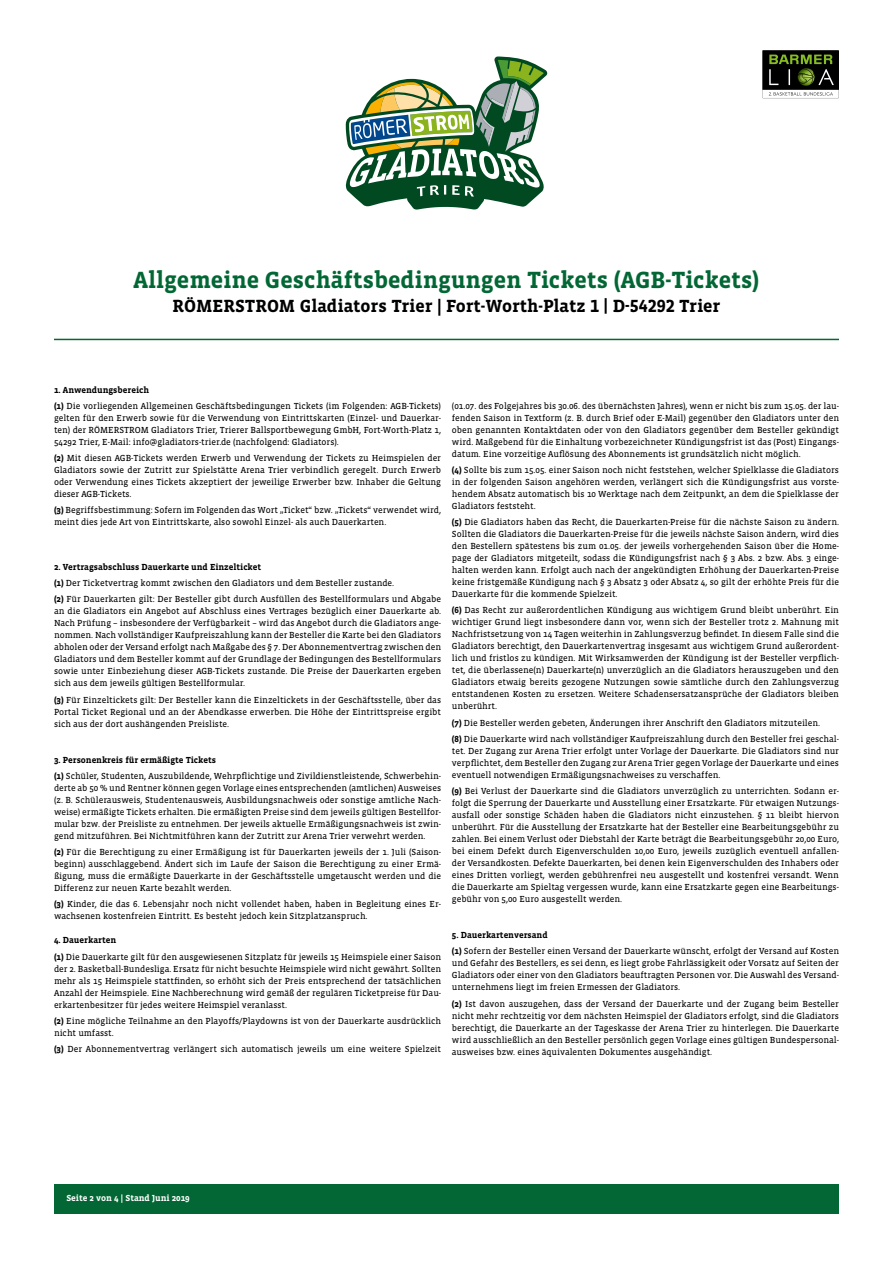
<style>
.page{position:relative;width:893px;height:1263px;background:#fff}
.page>*{position:absolute;margin:0;border:0;box-sizing:border-box;transform-origin:0 0}
.t1{font:700 24px "Vista Slab OTCE";color:#026734}
.t2{font:700 18px "Vista Slab OTCE";color:#000}
.t3{font:9px/12px "Vista Slab OTCE";color:#000;text-align:justify}
.t4{font:700 9px "Vista Slab OTCE";color:#fff}
.s1{font-weight:700}
</style>
<div class="page">
<svg style="left:345px;top:56px;width:203px;height:154px"></svg>
<svg style="left:762px;top:50px;width:77px;height:48px;background:#434a37"></svg>
<hr style="left:54px;top:339px;width:785px;height:1px;background:#046734">
<div style="left:54px;top:1183px;width:785px;height:30px;background:#026734"></div>
<h1 class="t1" style="left:134px;top:266px;width:627px">Allgemeine Geschäftsbedingungen Tickets (AGB-Tickets)</h1>
<h2 class="t2" style="left:173px;top:295px;width:549px">RÖMERSTROM Gladiators Trier | Fort-Worth-Platz 1 | D-54292 Trier</h2>
<p class="t3" style="left:54px;top:381px;width:389px;line-height:16.2px"><span class="s1">1. Anwendungsbereich<br>(1)</span> Die vorliegenden Allgemeinen Geschäftsbedingungen Tickets (im Folgenden: AGB-Tickets)</p>
<p class="t3" style="left:54px;top:412px;width:389px">gelten für den Erwerb sowie für die Verwendung von Eintrittskarten (Einzel- und Dauerkar&shy;ten) der RÖMERSTROM Gladiators Trier, Trierer Ballsportbewegung GmbH, Fort-Worth-Platz 1, 54292 Trier, E-Mail: info@gladiators-trier.de (nachfolgend: Gladiators).</p>
<p class="t3" style="left:54px;top:452px;width:389px"><span class="s1">(2)</span> Mit diesen AGB-Tickets werden Erwerb und Verwendung der Tickets zu Heimspielen der Gladiators sowie der Zutritt zur Spielstätte Arena Trier verbindlich geregelt. Durch Erwerb oder Verwendung eines Tickets akzeptiert der jeweilige Erwerber bzw. Inhaber die Geltung dieser AGB-Tickets.</p>
<p class="t3" style="left:54px;top:504px;width:389px"><span class="s1">(3)</span> Begriffsbestimmung: Sofern im Folgenden das Wort „Ticket“ bzw. „Tickets“ verwendet wird, meint dies jede Art von Eintrittskarte, also sowohl Einzel- als auch Dauerkarten.</p>
<p class="t3" style="left:54px;top:559px;width:389px;line-height:16.2px;text-align:left"><span class="s1">2. Vertragsabschluss Dauerkarte und Einzelticket<br>(1)</span> Der Ticketvertrag kommt zwischen den Gladiators und dem Besteller zustande.<br><span class="s1">(2)</span> Für Dauerkarten gilt: Der Besteller gibt durch Ausfüllen des Bestellformulars und Abgabe</p>
<p class="t3" style="left:54px;top:605px;width:389px">an die Gladiators ein Angebot auf Abschluss eines Vertrages bezüglich einer Dauerkarte ab.<br>Nach Prüfung – insbesondere der Verfügbarkeit – wird das Angebot durch die Gladiators ange&shy;nommen. Nach vollständiger Kaufpreiszahlung kann der Besteller die Karte bei den Gladiators abholen oder der Versand erfolgt nach Maßgabe des § 7. Der Abonnementvertrag zwischen den Gladiators und dem Besteller kommt auf der Grundlage der Bedingungen des Bestellformulars sowie unter Einbeziehung dieser AGB-Tickets zustande. Die Preise der Dauerkarten ergeben sich aus dem jeweils gültigen Bestellformular.</p>
<p class="t3" style="left:54px;top:693px;width:389px"><span class="s1">(3)</span> Für Einzeltickets gilt: Der Besteller kann die Einzeltickets in der Geschäftsstelle, über das Portal Ticket Regional und an der Abendkasse erwerben. Die Höhe der Eintrittspreise ergibt sich aus der dort aushängenden Preisliste.</p>
<p class="t3" style="left:54px;top:751px;width:389px;line-height:16.2px"><span class="s1">3. Personenkreis für ermäßigte Tickets<br>(1)</span> Schüler, Studenten, Auszubildende, Wehrpflichtige und Zivildienstleistende, Schwerbehin-</p>
<p class="t3" style="left:54px;top:782px;width:389px">derte ab 50 % und Rentner können gegen Vorlage eines entsprechenden (amtlichen) Ausweises (z. B. Schülerausweis, Studentenausweis, Ausbildungsnachweis oder sonstige amtliche Nach&shy;weise) ermäßigte Tickets erhalten. Die ermäßigten Preise sind dem jeweils gültigen Bestellfor&shy;mular bzw. der Preisliste zu entnehmen. Der jeweils aktuelle Ermäßigungsnachweis ist zwin&shy;gend mitzuführen. Bei Nichtmitführen kann der Zutritt zur Arena Trier verwehrt werden.</p>
<p class="t3" style="left:54px;top:846px;width:389px"><span class="s1">(2)</span> Für die Berechtigung zu einer Ermäßigung ist für Dauerkarten jeweils der 1. Juli (Saison&shy;beginn) ausschlaggebend. Ändert sich im Laufe der Saison die Berechtigung zu einer Ermä&shy;ßigung, muss die ermäßigte Dauerkarte in der Geschäftsstelle umgetauscht werden und die Differenz zur neuen Karte bezahlt werden.</p>
<p class="t3" style="left:54px;top:898px;width:389px"><span class="s1">(3)</span> Kinder, die das 6. Lebensjahr noch nicht vollendet haben, haben in Begleitung eines Er&shy;wachsenen kostenfreien Eintritt. Es besteht jedoch kein Sitzplatzanspruch.</p>
<p class="t3" style="left:54px;top:932px;width:389px;line-height:16.2px"><span class="s1">4. Dauerkarten<br>(1)</span> Die Dauerkarte gilt für den ausgewiesenen Sitzplatz für jeweils 15 Heimspiele einer Saison</p>
<p class="t3" style="left:54px;top:962px;width:389px">der 2. Basketball-Bundesliga. Ersatz für nicht besuchte Heimspiele wird nicht gewährt. Sollten mehr als 15 Heimspiele stattfinden, so erhöht sich der Preis entsprechend der tatsächlichen Anzahl der Heimspiele. Eine Nachberechnung wird gemäß der regulären Ticketpreise für Dau&shy;erkartenbesitzer für jedes weitere Heimspiel veranlasst.</p>
<p class="t3" style="left:54px;top:1015px;width:389px"><span class="s1">(2)</span> Eine mögliche Teilnahme an den Playoffs/Playdowns ist von der Dauerkarte ausdrücklich nicht umfasst.</p>
<p class="t3" style="left:54px;top:1043px;width:389px"><span class="s1">(3)</span> Der Abonnementvertrag verlängert sich automatisch jeweils um eine weitere Spielzeit</p>
<p class="t3" style="left:452px;top:400px;width:389px">(01.07. des Folgejahres bis 30.06. des übernächsten Jahres), wenn er nicht bis zum 15.05. der lau&shy;fenden Saison in Textform (z. B. durch Brief oder E-Mail) gegenüber den Gladiators unter den oben genannten Kontaktdaten oder von den Gladiators gegenüber dem Besteller gekündigt wird. Maßgebend für die Einhaltung vorbezeichneter Kündigungsfrist ist das (Post) Eingangs&shy;datum. Eine vorzeitige Auflösung des Abonnements ist grundsätzlich nicht möglich.</p>
<p class="t3" style="left:452px;top:464px;width:389px"><span class="s1">(4)</span> Sollte bis zum 15.05. einer Saison noch nicht feststehen, welcher Spielklasse die Gladiators in der folgenden Saison angehören werden, verlängert sich die Kündigungsfrist aus vorste&shy;hendem Absatz automatisch bis 10 Werktage nach dem Zeitpunkt, an dem die Spielklasse der Gladiators feststeht.</p>
<p class="t3" style="left:452px;top:516px;width:389px"><span class="s1">(5)</span> Die Gladiators haben das Recht, die Dauerkarten-Preise für die nächste Saison zu ändern.<br>Sollten die Gladiators die Dauerkarten-Preise für die jeweils nächste Saison ändern, wird dies den Bestellern spätestens bis zum 01.05. der jeweils vorhergehenden Saison über die Home&shy;page der Gladiators mitgeteilt, sodass die Kündigungsfrist nach § 3 Abs. 2 bzw. Abs. 3 einge&shy;halten werden kann. Erfolgt auch nach der angekündigten Erhöhung der Dauerkarten-Preise keine fristgemäße Kündigung nach § 3 Absatz 3 oder Absatz 4, so gilt der erhöhte Preis für die Dauerkarte für die kommende Spielzeit.</p>
<p class="t3" style="left:452px;top:604px;width:389px"><span class="s1">(6)</span> Das Recht zur außerordentlichen Kündigung aus wichtigem Grund bleibt unberührt. Ein wichtiger Grund liegt insbesondere dann vor, wenn sich der Besteller trotz 2. Mahnung mit Nachfristsetzung von 14 Tagen weiterhin in Zahlungsverzug befindet. In diesem Falle sind die Gladiators berechtigt, den Dauerkartenvertrag insgesamt aus wichtigem Grund außerordent&shy;lich und fristlos zu kündigen. Mit Wirksamwerden der Kündigung ist der Besteller verpflich&shy;tet, die überlassene(n) Dauerkarte(n) unverzüglich an die Gladiators herauszugeben und den Gladiators etwaig bereits gezogene Nutzungen sowie sämtliche durch den Zahlungsverzug entstandenen Kosten zu ersetzen. Weitere Schadensersatzansprüche der Gladiators bleiben unberührt.</p>
<p class="t3" style="left:452px;top:714px;width:389px;line-height:16.2px"><span class="s1">(7)</span> Die Besteller werden gebeten, Änderungen ihrer Anschrift den Gladiators mitzuteilen.<br><span class="s1">(8)</span> Die Dauerkarte wird nach vollständiger Kaufpreiszahlung durch den Besteller frei geschal-</p>
<p class="t3" style="left:452px;top:745px;width:389px">tet. Der Zugang zur Arena Trier erfolgt unter Vorlage der Dauerkarte. Die Gladiators sind nur verpflichtet, dem Besteller den Zugang zur Arena Trier gegen Vorlage der Dauerkarte und eines eventuell notwendigen Ermäßigungsnachweises zu verschaffen.</p>
<p class="t3" style="left:452px;top:785px;width:389px"><span class="s1">(9)</span> Bei Verlust der Dauerkarte sind die Gladiators unverzüglich zu unterrichten. Sodann er&shy;folgt die Sperrung der Dauerkarte und Ausstellung einer Ersatzkarte. Für etwaigen Nutzungs&shy;ausfall oder sonstige Schäden haben die Gladiators nicht einzustehen. § 11 bleibt hiervon unberührt. Für die Ausstellung der Ersatzkarte hat der Besteller eine Bearbeitungsgebühr zu zahlen. Bei einem Verlust oder Diebstahl der Karte beträgt die Bearbeitungsgebühr 20,00 Euro, bei einem Defekt durch Eigenverschulden 10,00 Euro, jeweils zuzüglich eventuell anfallen&shy;der Versandkosten. Defekte Dauerkarten, bei denen kein Eigenverschulden des Inhabers oder eines Dritten vorliegt, werden gebührenfrei neu ausgestellt und kostenfrei versandt. Wenn die Dauerkarte am Spieltag vergessen wurde, kann eine Ersatzkarte gegen eine Bearbeitungs&shy;gebühr von 5,00 Euro ausgestellt werden.</p>
<p class="t3" style="left:452px;top:927px;width:389px;line-height:16.2px"><span class="s1">5. Dauerkartenversand<br>(1)</span> Sofern der Besteller einen Versand der Dauerkarte wünscht, erfolgt der Versand auf Kosten</p>
<p class="t3" style="left:452px;top:957px;width:389px">und Gefahr des Bestellers, es sei denn, es liegt grobe Fahrlässigkeit oder Vorsatz auf Seiten der Gladiators oder einer von den Gladiators beauftragten Personen vor. Die Auswahl des Versand&shy;unternehmens liegt im freien Ermessen der Gladiators.</p>
<p class="t3" style="left:452px;top:997px;width:389px"><span class="s1">(2)</span> Ist davon auszugehen, dass der Versand der Dauerkarte und der Zugang beim Besteller nicht mehr rechtzeitig vor dem nächsten Heimspiel der Gladiators erfolgt, sind die Gladiators berechtigt, die Dauerkarte an der Tageskasse der Arena Trier zu hinterlegen. Die Dauerkarte wird ausschließlich an den Besteller persönlich gegen Vorlage eines gültigen Bundespersonal&shy;ausweises bzw. eines äquivalenten Dokumentes ausgehändigt.</p>
<p class="t4" style="left:66px;top:1192px;width:125px">Seite 2 von 4 | Stand Juni 2019</p>
</div>
